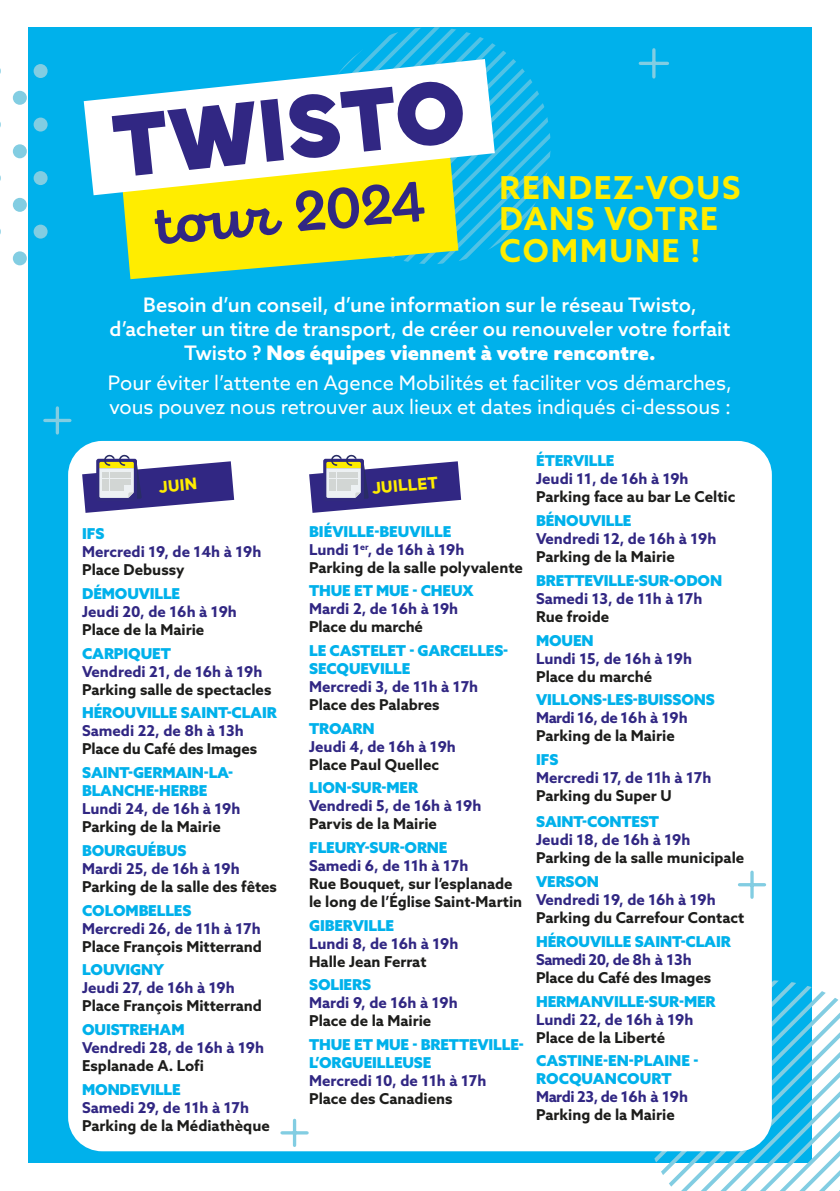
<style>
.page{position:relative;width:840px;height:1191px;background:#fff}
.page>*{position:absolute;margin:0;border:0;box-sizing:border-box;transform-origin:0 0}
.t1{font:700 58px "Eldwin Script";color:#312783}
.t2{font:700 31.6px/31.6px "Azo Sans";letter-spacing:.06em;color:#ffed00}
.t3{font:500 20px/24px "Azo Sans";color:#fff;text-align:center}
.t4{font:20px/24px "Azo Sans";color:#fff}
.t5{font:700 20px "Grold";color:#ffed00}
.liste{font:700 15px/18px "Azo Sans";color:#1d1d1b}
.date{font:700 15px/18px "Azo Sans";color:#312783}
.ville{font:900 15px/18px "Azo Sans";letter-spacing:-.01em;color:#00b1eb}
.date-2{font:700 15px "Azo Sans";letter-spacing:-.03em;color:#312783}
.s1{font-weight:900}
.s2{color:#1d1d1b}
.s3{font-weight:900;color:#00b1eb}
.s4{color:#312783}
</style>
<div class="page">
<div style="left:28px;top:27px;width:783px;height:1135px;background:#00b1eb"></div>
<svg style="left:631px;top:980px;width:208px;height:211px"></svg>
<div style="left:68px;top:441px;width:703px;height:710px;background:#fff;border-radius:34px"></div>
<svg style="left:82px;top:454px;width:152px;height:59px"></svg>
<div style="left:124px;top:478px;width:7px;height:6px;background:#d2d6d4"></div>
<svg style="left:309px;top:454px;width:152px;height:59px"></svg>
<div style="left:351px;top:478px;width:7px;height:6px;background:#d2d6d4"></div>
<svg style="left:84px;top:98px;width:28px;height:97px;fill:#fff"></svg>
<svg style="left:112px;top:27px;width:439px;height:249px"></svg>
<div style="left:34px;top:64px;width:14px;height:14px;background:#82cde2;border-radius:50%"></div>
<div style="left:34px;top:171px;width:14px;height:14px;background:#82cde2;border-radius:50%"></div>
<div style="left:34px;top:118px;width:14px;height:14px;background:#82cde2;border-radius:50%"></div>
<div style="left:34px;top:225px;width:14px;height:14px;background:#82cde2;border-radius:50%"></div>
<div style="left:13px;top:91px;width:14px;height:14px;background:#82cde2;border-radius:50%"></div>
<div style="left:13px;top:198px;width:14px;height:14px;background:#82cde2;border-radius:50%"></div>
<div style="left:13px;top:144px;width:14px;height:14px;background:#82cde2;border-radius:50%"></div>
<div style="left:13px;top:251px;width:14px;height:14px;background:#82cde2;border-radius:50%"></div>
<hr style="left:640px;top:62px;width:27px;height:3px;background:#82cde2">
<svg style="left:651px;top:50px;width:4px;height:27px"></svg>
<hr style="left:45px;top:419px;width:25px;height:3px;background:#82cde2">
<hr style="left:56px;top:408px;width:3px;height:25px;background:#82cde2">
<hr style="left:282px;top:1131px;width:25px;height:3px;background:#82cde2">
<hr style="left:293px;top:1120px;width:3px;height:25px;background:#82cde2">
<hr style="left:739px;top:883px;width:25px;height:3px;background:#82cde2">
<hr style="left:750px;top:872px;width:3px;height:25px;background:#82cde2">
<p class="t1" style="left:153px;top:192px;width:271px;rotate:-5deg">tour 2024</p>
<p class="t2" style="left:499px;top:171px;width:242px">RENDEZ-VOUS<br>DANS VOTRE<br>COMMUNE !</p>
<p class="t3" style="left:109px;top:293px;width:622px">Besoin d’un conseil, d’une information sur le réseau Twisto, d’acheter un titre de transport, de créer ou renouveler votre forfait<br>Twisto ? <span class="s1">Nos équipes viennent à votre rencontre.</span></p>
<p class="t4" style="left:108px;top:370px;width:625px">Pour éviter l’attente en Agence Mobilités et faciliter vos démarches, vous pouvez nous retrouver aux lieux et dates indiqués ci-dessous :</p>
<p class="t5" style="left:158px;top:475px;width:40px;rotate:-5deg">JUIN</p>
<p class="ville" style="left:82px;top:525px;width:24px">IFS</p>
<p class="date" style="left:82px;top:543px;width:181px">Mercredi 19, de 14h à 19h</p>
<p class="liste" style="left:82px;top:561px;width:104px">Place Debussy</p>
<p class="ville" style="left:82px;top:584px;width:100px">DÉMOUVILLE</p>
<p class="date" style="left:82px;top:602px;width:156px">Jeudi 20, de 16h à 19h</p>
<p class="liste" style="left:82px;top:620px;width:124px">Place de la Mairie</p>
<p class="ville" style="left:82px;top:644px;width:90px">CARPIQUET</p>
<p class="date" style="left:82px;top:662px;width:182px">Vendredi 21, de 16h à 19h</p>
<p class="liste" style="left:82px;top:680px;width:191px">Parking salle de spectacles</p>
<p class="ville" style="left:82px;top:704px;width:196px">HÉROUVILLE SAINT-CLAIR</p>
<p class="date" style="left:82px;top:722px;width:163px">Samedi 22, de 8h à 13h</p>
<p class="liste" style="left:82px;top:740px;width:176px">Place du Café des Images</p>
<p class="ville" style="left:82px;top:763px;width:152px">SAINT-GERMAIN-LA-<br>BLANCHE-HERBE</p>
<p class="date" style="left:82px;top:799px;width:160px">Lundi 24, de 16h à 19h</p>
<p class="liste" style="left:82px;top:817px;width:140px">Parking de la Mairie</p>
<p class="ville" style="left:82px;top:841px;width:106px">BOURGUÉBUS</p>
<p class="date" style="left:82px;top:859px;width:159px">Mardi 25, de 16h à 19h</p>
<p class="liste" style="left:82px;top:877px;width:196px">Parking de la salle des fêtes</p>
<p class="ville" style="left:82px;top:901px;width:111px">COLOMBELLES</p>
<p class="date" style="left:82px;top:919px;width:180px">Mercredi 26, de 11h à 17h</p>
<p class="liste" style="left:82px;top:937px;width:181px">Place François Mitterrand</p>
<p class="ville" style="left:82px;top:960px;width:83px">LOUVIGNY</p>
<p class="date" style="left:82px;top:978px;width:154px">Jeudi 27, de 16h à 19h</p>
<p class="liste" style="left:82px;top:996px;width:181px">Place François Mitterrand</p>
<p class="ville" style="left:82px;top:1020px;width:104px">OUISTREHAM</p>
<p class="date" style="left:82px;top:1038px;width:183px">Vendredi 28, de 16h à 19h<br><span class="s2">Esplanade A. Lofi</span></p>
<p class="ville" style="left:82px;top:1080px;width:100px">MONDEVILLE</p>
<p class="date" style="left:82px;top:1098px;width:168px">Samedi 29, de 11h à 17h</p>
<p class="liste" style="left:82px;top:1116px;width:189px">Parking de la Médiathèque</p>
<p class="t5" style="left:370px;top:476px;width:68px;rotate:-5deg">JUILLET</p>
<p class="liste" style="left:309px;top:522px;width:215px"><span class="s3">BIÉVILLE-BEUVILLE<br></span><span class="s4">Lundi 1</span><sup>er</sup><span class="s4">, de 16h à 19h<br></span>Parking de la salle polyvalente</p>
<p class="ville" style="left:309px;top:581px;width:166px">THUE ET MUE - CHEUX</p>
<p class="date" style="left:309px;top:599px;width:151px">Mardi 2, de 16h à 19h</p>
<p class="liste" style="left:309px;top:617px;width:115px">Place du marché</p>
<p class="ville" style="left:309px;top:641px;width:200px">LE CASTELET - GARCELLES-<br>SECQUEVILLE</p>
<p class="date" style="left:309px;top:677px;width:170px">Mercredi 3, de 11h à 17h</p>
<p class="liste" style="left:309px;top:695px;width:132px">Place des Palabres</p>
<p class="ville" style="left:309px;top:719px;width:67px">TROARN</p>
<p class="date" style="left:309px;top:737px;width:148px">Jeudi 4, de 16h à 19h</p>
<p class="liste" style="left:309px;top:755px;width:131px">Place Paul Quellec</p>
<p class="ville" style="left:309px;top:778px;width:110px">LION-SUR-MER</p>
<p class="date" style="left:309px;top:796px;width:174px">Vendredi 5, de 16h à 19h</p>
<p class="liste" style="left:309px;top:814px;width:129px">Parvis de la Mairie</p>
<p class="ville" style="left:309px;top:838px;width:140px">FLEURY-SUR-ORNE</p>
<p class="date" style="left:309px;top:856px;width:161px">Samedi 6, de 11h à 17h</p>
<p class="liste" style="left:309px;top:874px;width:214px">Rue Bouquet, sur l’esplanade le long de l’Église Saint-Martin</p>
<p class="ville" style="left:309px;top:916px;width:86px">GIBERVILLE</p>
<p class="date" style="left:309px;top:934px;width:151px">Lundi 8, de 16h à 19h</p>
<p class="liste" style="left:309px;top:952px;width:119px">Halle Jean Ferrat</p>
<p class="ville" style="left:309px;top:975px;width:63px">SOLIERS</p>
<p class="date" style="left:309px;top:993px;width:150px">Mardi 9, de 16h à 19h</p>
<p class="liste" style="left:309px;top:1011px;width:124px">Place de la Mairie</p>
<p class="ville" style="left:309px;top:1035px;width:216px">THUE ET MUE - BRETTEVILLE-<br>L’ORGUEILLEUSE</p>
<p class="date" style="left:309px;top:1071px;width:179px">Mercredi 10, de 11h à 17h</p>
<p class="liste" style="left:309px;top:1089px;width:145px">Place des Canadiens</p>
<p class="ville" style="left:536px;top:452px;width:80px">ÉTERVILLE</p>
<p class="date" style="left:536px;top:470px;width:154px">Jeudi 11, de 16h à 19h</p>
<p class="liste" style="left:536px;top:488px;width:201px">Parking face au bar Le Celtic</p>
<p class="ville" style="left:536px;top:511px;width:97px">BÉNOUVILLE</p>
<p class="date" style="left:536px;top:529px;width:182px">Vendredi 12, de 16h à 19h</p>
<p class="liste" style="left:536px;top:547px;width:140px">Parking de la Mairie</p>
<p class="ville" style="left:536px;top:571px;width:187px">BRETTEVILLE-SUR-ODON</p>
<p class="date" style="left:536px;top:589px;width:168px">Samedi 13, de 11h à 17h</p>
<p class="liste" style="left:536px;top:607px;width:74px">Rue froide</p>
<p class="ville" style="left:536px;top:631px;width:59px">MOUEN</p>
<p class="date" style="left:536px;top:649px;width:157px">Lundi 15, de 16h à 19h</p>
<p class="liste" style="left:536px;top:667px;width:117px">Place du marché</p>
<p class="ville" style="left:536px;top:690px;width:180px">VILLONS-LES-BUISSONS</p>
<p class="date-2" style="left:536px;top:708px;width:153px">Mardi 16, de 16h à 19h</p>
<p class="liste" style="left:536px;top:726px;width:140px">Parking de la Mairie</p>
<p class="ville" style="left:536px;top:750px;width:24px">IFS</p>
<p class="date" style="left:536px;top:768px;width:177px">Mercredi 17, de 11h à 17h</p>
<p class="liste" style="left:536px;top:786px;width:137px">Parking du Super U</p>
<p class="ville" style="left:536px;top:812px;width:124px">SAINT-CONTEST</p>
<p class="date" style="left:536px;top:830px;width:156px">Jeudi 18, de 16h à 19h</p>
<p class="liste" style="left:536px;top:848px;width:209px">Parking de la salle municipale</p>
<p class="ville" style="left:536px;top:872px;width:64px">VERSON</p>
<p class="date" style="left:536px;top:890px;width:181px">Vendredi 19, de 16h à 19h</p>
<p class="liste" style="left:536px;top:908px;width:209px">Parking du Carrefour Contact</p>
<p class="ville" style="left:536px;top:932px;width:196px">HÉROUVILLE SAINT-CLAIR</p>
<p class="date-2" style="left:536px;top:949px;width:157px">Samedi 20, de 8h à 13h</p>
<p class="liste" style="left:536px;top:968px;width:176px">Place du Café des Images</p>
<p class="ville" style="left:536px;top:991px;width:181px">HERMANVILLE-SUR-MER</p>
<p class="date" style="left:536px;top:1010px;width:159px">Lundi 22, de 16h à 19h</p>
<p class="liste" style="left:536px;top:1028px;width:130px">Place de la Liberté</p>
<p class="ville" style="left:536px;top:1051px;width:164px">CASTINE-EN-PLAINE -<br>ROCQUANCOURT</p>
<p class="date-2" style="left:536px;top:1086px;width:153px">Mardi 23, de 16h à 19h</p>
<p class="liste" style="left:536px;top:1105px;width:140px">Parking de la Mairie</p>
</div>
